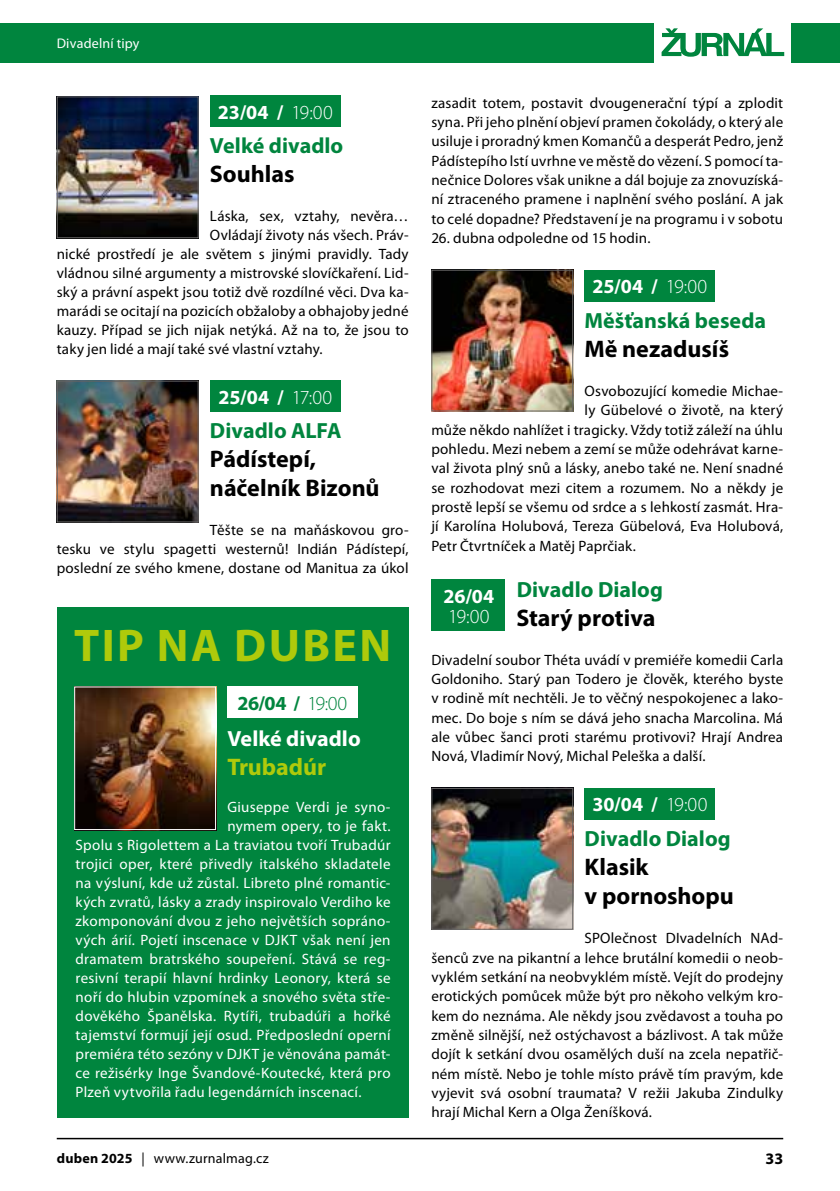
<style>
.page{position:relative;width:840px;height:1191px;background:#fff}
.page>*{position:absolute;margin:0;border:0;box-sizing:border-box;transform-origin:0 0}
.t1{font:700 46px "Myriad Pro";letter-spacing:.05em;color:#afca0b}
.t2{font:700 24px/29px "Myriad Pro";color:#000}
.t3{font:700 24px "Myriad Pro";color:#afca0b}
.t4{font:700 22px "Myriad Pro";color:#00853e}
.t5{font:700 22px "Myriad Pro";color:#fff}
.t6{font:700 20px "Myriad Pro";letter-spacing:.005em;color:#fff}
.t7{font:700 20px "Myriad Pro";color:#00853e}
.t8{font:300 20px "Myriad Pro";color:#fff}
.t9{font:700 16px "Myriad Pro";color:#000}
.t10{font:15px/19.4px "Myriad Pro";letter-spacing:.01em;color:#000;text-align:justify}
.t11{font:15px "Myriad Pro";letter-spacing:.02em;color:#fff}
.t12{font:14px "Myriad Pro";letter-spacing:.015em;color:#000}
.t13{font:14px "Myriad Pro";letter-spacing:.015em;color:#fff}
.s1{font-weight:300}
.s2{font-weight:700}
</style>
<div class="page">
<hr style="left:57px;top:1137px;width:725px;height:2px;background:#000">
<div style="left:0;top:23px;width:653px;height:39px;background:#00853e"></div>
<div style="left:790px;top:23px;width:49px;height:39px;background:#00853e"></div>
<svg style="left:661px;top:28px;width:122px;height:29px"></svg>
<div style="left:210px;top:96px;width:130px;height:31px;background:#00853e"></div>
<div style="left:210px;top:381px;width:130px;height:31px;background:#00853e"></div>
<img style="left:59px;top:98px;width:137px;height:138px">
<div style="left:57px;top:96px;width:141px;height:142px;border:1px solid #646363"></div>
<img style="left:59px;top:382px;width:137px;height:138px">
<div style="left:57px;top:380px;width:141px;height:142px;border:1px solid #646363"></div>
<div style="left:584px;top:270px;width:130px;height:31px;background:#00853e"></div>
<div style="left:584px;top:788px;width:130px;height:31px;background:#00853e"></div>
<img style="left:433px;top:272px;width:138px;height:137px">
<div style="left:431px;top:270px;width:142px;height:141px;border:1px solid #646363"></div>
<div style="left:431px;top:580px;width:74px;height:51px;background:#00853e"></div>
<img style="left:433px;top:790px;width:138px;height:137px">
<div style="left:431px;top:788px;width:142px;height:141px;border:1px solid #646363"></div>
<div style="left:57px;top:607px;width:351px;height:510px;background:#00853e"></div>
<div style="left:227px;top:686px;width:131px;height:31px;background:#fff"></div>
<img style="left:76px;top:688px;width:138px;height:140px">
<div style="left:74px;top:686px;width:142px;height:144px;border:1px solid #fff"></div>
<p class="t13" style="left:57px;top:35px;width:84px">Divadelní tipy</p>
<h3 class="t6" style="left:218px;top:99px;width:116px">23/04 / <span class="s1">19:00</span></h3>
<h3 class="t4" style="left:210px;top:132px;width:135px">Velké divadlo</h3>
<h2 class="t2" style="left:210px;top:159px;width:86px">Souhlas</h2>
<p class="t10" style="left:210px;top:205px;width:200px">Láska, sex, vztahy, nevěra…</p>
<p class="t10" style="left:210px;top:225px;width:200px">Ovládají životy nás všech. Práv-</p>
<p class="t10" style="left:57px;top:244px;width:353px">nické prostředí je ale světem s jinými pravidly. Tady</p>
<p class="t10" style="left:57px;top:263px;width:353px">vládnou silné argumenty a mistrovské slovíčkaření. Lid-</p>
<p class="t10" style="left:57px;top:282px;width:353px">ský a právní aspekt jsou totiž dvě rozdílné věci. Dva ka-</p>
<p class="t10" style="left:57px;top:301px;width:353px">marádi se ocitají na pozicích obžaloby a obhajoby jedné</p>
<p class="t10" style="left:57px;top:320px;width:353px">kauzy. Případ se jich nijak netýká. Až na to, že jsou to</p>
<p class="t10" style="left:57px;top:339px;width:267px">taky jen lidé a mají také své vlastní vztahy.</p>
<h3 class="t6" style="left:218px;top:384px;width:115px">25/04 / <span class="s1">17:00</span></h3>
<h3 class="t4" style="left:210px;top:416px;width:133px">Divadlo ALFA</h3>
<h2 class="t2" style="left:210px;top:444px;width:171px">Pádístepí, náčelník Bizonů</h2>
<p class="t10" style="left:57px;top:519px;width:353px;text-indent:153px">Těšte se na maňáskovou gro&shy;tesku ve stylu spagetti westernů! Indián Pádístepí, poslední ze svého kmene, dostane od Manitua za úkol</p>
<h1 class="t1" style="left:74px;top:616px;width:318px">TIP NA DUBEN</h1>
<h3 class="t7" style="left:237px;top:690px;width:111px">26/04 / <span class="s1">19:00</span></h3>
<h3 class="t5" style="left:227px;top:724px;width:135px">Velké divadlo</h3>
<h2 class="t3" style="left:227px;top:751px;width:100px">Trubadúr</h2>
<p class="t11" style="left:227px;top:797px;width:164px">Giuseppe Verdi je syno-</p>
<p class="t11" style="left:227px;top:816px;width:165px">nymem opery, to je fakt.</p>
<p class="t11" style="left:75px;top:835px;width:316px">Spolu s Rigolettem a La traviatou tvoří Trubadúr</p>
<p class="t11" style="left:75px;top:854px;width:316px">trojici oper, které přivedly italského skladatele</p>
<p class="t11" style="left:75px;top:873px;width:316px">na výsluní, kde už zůstal. Libreto plné romantic-</p>
<p class="t11" style="left:75px;top:892px;width:316px">kých zvratů, lásky a zrady inspirovalo Verdiho ke</p>
<p class="t11" style="left:75px;top:911px;width:316px">zkomponování dvou z jeho největších sopráno-</p>
<p class="t11" style="left:75px;top:930px;width:316px">vých árií. Pojetí inscenace v DJKT však není jen</p>
<p class="t11" style="left:75px;top:949px;width:316px">dramatem bratrského soupeření. Stává se reg-</p>
<p class="t11" style="left:75px;top:968px;width:316px">resivní terapií hlavní hrdinky Leonory, která se</p>
<p class="t11" style="left:75px;top:987px;width:316px">noří do hlubin vzpomínek a snového světa stře-</p>
<p class="t11" style="left:75px;top:1006px;width:316px">dověkého Španělska. Rytíři, trubadúři a hořké</p>
<p class="t11" style="left:75px;top:1025px;width:316px">tajemství formují její osud. Předposlední operní</p>
<p class="t11" style="left:75px;top:1044px;width:316px">premiéra této sezóny v DJKT je věnována památ-</p>
<p class="t11" style="left:75px;top:1063px;width:316px">ce režisérky Inge Švandové-Koutecké, která pro</p>
<p class="t11" style="left:75px;top:1082px;width:287px">Plzeň vytvořila řadu legendárních inscenací.</p>
<p class="t10" style="left:431px;top:93px;width:353px">zasadit totem, postavit dvougenerační týpí a zplodit syna. Při jeho plnění objeví pramen čokolády, o který ale usiluje i proradný kmen Komančů a desperát Pedro, jenž Pádístepího lstí uvrhne ve městě do vězení. S pomocí ta&shy;nečnice Dolores však unikne a dál bojuje za znovuzíská&shy;ní ztraceného pramene i naplnění svého poslání. A jak to celé dopadne? Představení je na programu i v sobotu</p>
<p class="t10" style="left:431px;top:228px;width:220px">26. dubna odpoledne od 15 hodin.</p>
<h3 class="t6" style="left:592px;top:273px;width:116px">25/04 / <span class="s1">19:00</span></h3>
<h3 class="t4" style="left:584px;top:306px;width:183px">Měšťanská beseda</h3>
<h2 class="t2" style="left:584px;top:334px;width:146px">Mě nezadusíš</h2>
<p class="t10" style="left:584px;top:381px;width:200px">Osvobozující komedie Michae-</p>
<p class="t10" style="left:584px;top:400px;width:200px">ly Gübelové o životě, na který</p>
<p class="t10" style="left:431px;top:419px;width:353px">může někdo nahlížet i tragicky. Vždy totiž záleží na úhlu</p>
<p class="t10" style="left:431px;top:439px;width:353px">pohledu. Mezi nebem a zemí se může odehrávat karne-</p>
<p class="t10" style="left:431px;top:458px;width:353px">val života plný snů a lásky, anebo také ne. Není snadné</p>
<p class="t10" style="left:431px;top:477px;width:353px">se rozhodovat mezi citem a rozumem. No a někdy je</p>
<p class="t10" style="left:431px;top:497px;width:353px">prostě lepší se všemu od srdce a s lehkostí zasmát. Hra-</p>
<p class="t10" style="left:431px;top:516px;width:353px">jí Karolína Holubová, Tereza Gübelová, Eva Holubová,</p>
<p class="t10" style="left:431px;top:535px;width:206px">Petr Čtvrtníček a Matěj Paprčiak.</p>
<h3 class="t4" style="left:516px;top:575px;width:148px">Divadlo Dialog</h3>
<h2 class="t2" style="left:516px;top:602px;width:141px">Starý protiva</h2>
<p class="t10" style="left:431px;top:649px;width:353px">Divadelní soubor Théta uvádí v premiéře komedii Carla Goldoniho. Starý pan Todero je člověk, kterého byste v rodině mít nechtěli. Je to věčný nespokojenec a lako&shy;mec. Do boje s ním se dává jeho snacha Marcolina. Má ale vůbec šanci proti starému protivovi? Hrají Andrea Nová, Vladimír Nový, Michal Peleška a další.</p>
<h3 class="t6" style="left:592px;top:791px;width:116px">30/04 / <span class="s1">19:00</span></h3>
<h3 class="t4" style="left:584px;top:824px;width:148px">Divadlo Dialog</h3>
<h2 class="t2" style="left:584px;top:852px;width:151px">Klasik<br>v pornoshopu</h2>
<p class="t10" style="left:431px;top:928px;width:353px;text-indent:153px">SPOlečnost DIvadelních NAd&shy;šenců zve na pikantní a lehce brutální komedii o neob&shy;vyklém setkání na neobvyklém místě. Vejít do prodejny erotických pomůcek může být pro někoho velkým kro&shy;kem do neznáma. Ale někdy jsou zvědavost a touha po změně silnější, než ostýchavost a bázlivost. A tak může dojít k setkání dvou osamělých duší na zcela nepatřič&shy;ném místě. Nebo je tohle místo právě tím pravým, kde vyjevit svá osobní traumata? V režii Jakuba Zindulky hrají Michal Kern a Olga Ženíšková.</p>
<h3 class="t6" style="left:443px;top:583px;width:52px">26/04</h3>
<h3 class="t8" style="left:448px;top:604px;width:43px">19:00</h3>
<p class="t12" style="left:57px;top:1149px;width:213px"><span class="s2">duben 2025</span> | www.zurnalmag.cz</p>
<p class="t9" style="left:765px;top:1148px;width:19px">33</p>
</div>
